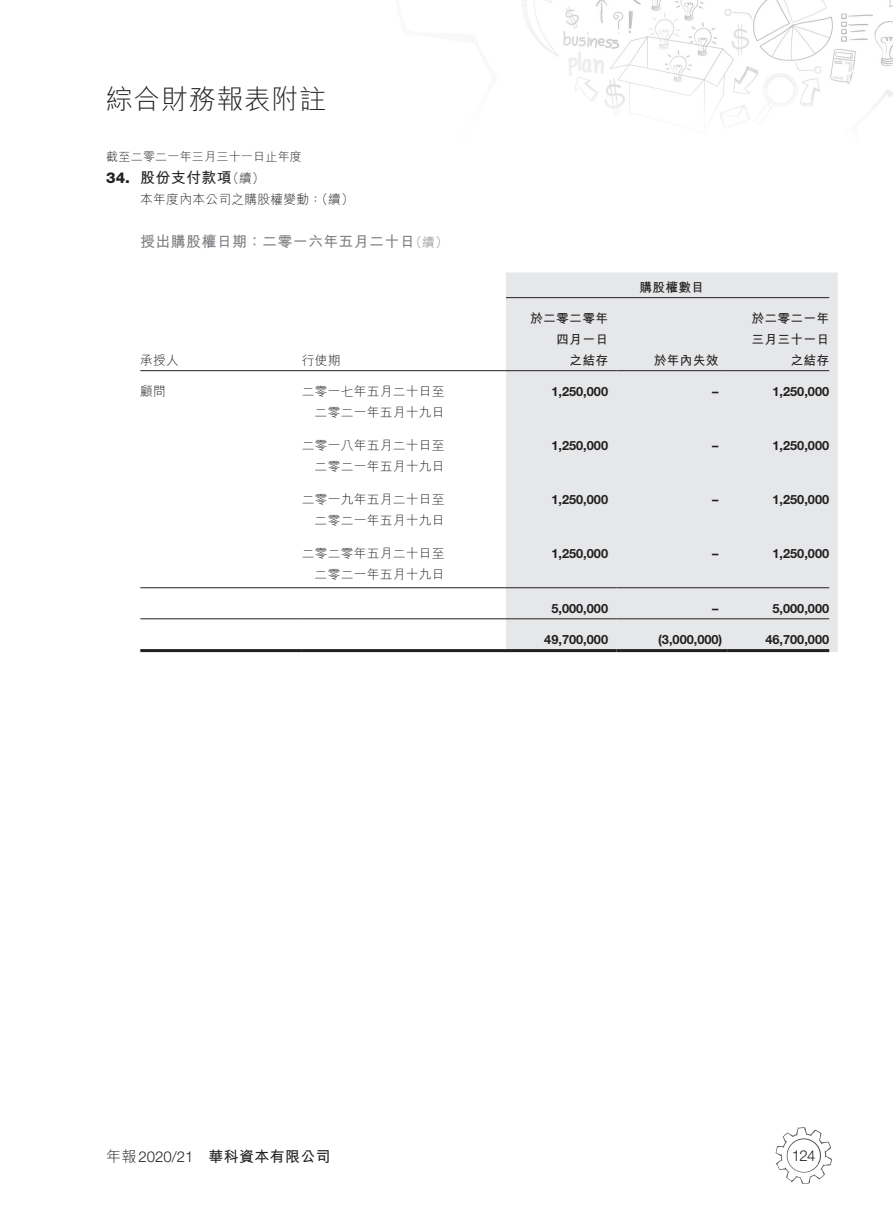
<style>
.page{position:relative;width:893px;height:1212px;background:#fff}
.page>*{position:absolute;margin:0;border:0;box-sizing:border-box;transform-origin:0 0}
.t1{font:300 27px "M Hei HK";letter-spacing:.02em;color:#231f20}
._02_H2{font:700 15px "M Hei HK";letter-spacing:.02em;color:#808285}
._01_H1{font:700 15px "M Hei HK";letter-spacing:.02em;color:#231f20}
.t2{font:300 15px "Helvetica Neue LT Std";color:#231f20}
._01_H1-2{font:800 15px "Helvetica Neue LT Std";color:#231f20}
._50_Table_txt{font:700 12.75px "Helvetica Neue LT Std";color:#231f20}
._50_Table_txt-2{font:300 12.75px "M Hei HK";letter-spacing:.02em;color:#231f20}
._50_Table_txt-3{font:700 12.75px "M Hei HK";letter-spacing:.02em;color:#231f20}
._00_txt{font:300 12.75px "M Hei HK";letter-spacing:.02em;color:#231f20}
._01_H1-3{font:300 12.75px "M Hei HK";color:#231f20}
._02_H2-2{font:300 12.75px "M Hei HK";color:#808285}
.t3{font:300 12px "M Hei HK";letter-spacing:.02em;color:#231f20}
.s1{font-family:"M Hei HK"}
</style>
<div class="page">
<img style="left:522px;top:0;width:371px;height:122px">
<svg style="left:775px;top:1127px;width:57px;height:57px"></svg>
<div style="left:506px;top:272px;width:332px;height:380px;background:#e6e7e9"></div>
<hr style="left:506px;top:297px;width:323px;height:1px;background:#231f20">
<hr style="left:140px;top:370px;width:162px;height:1px;background:#231f20">
<hr style="left:302px;top:370px;width:204px;height:1px;background:#231f20">
<hr style="left:506px;top:370px;width:111px;height:1px;background:#231f20">
<hr style="left:617px;top:370px;width:110px;height:1px;background:#231f20">
<hr style="left:727px;top:370px;width:102px;height:1px;background:#231f20">
<hr style="left:140px;top:587px;width:162px;height:1px;background:#231f20">
<hr style="left:302px;top:587px;width:204px;height:1px;background:#231f20">
<hr style="left:506px;top:587px;width:111px;height:1px;background:#231f20">
<hr style="left:617px;top:587px;width:110px;height:1px;background:#231f20">
<hr style="left:727px;top:587px;width:102px;height:1px;background:#231f20">
<hr style="left:140px;top:618px;width:162px;height:1px;background:#231f20">
<hr style="left:302px;top:618px;width:204px;height:1px;background:#231f20">
<hr style="left:506px;top:618px;width:111px;height:1px;background:#231f20">
<hr style="left:617px;top:618px;width:110px;height:1px;background:#231f20">
<hr style="left:727px;top:618px;width:102px;height:1px;background:#231f20">
<hr style="left:140px;top:649px;width:162px;height:3px;background:#231f20">
<hr style="left:302px;top:649px;width:204px;height:3px;background:#231f20">
<hr style="left:506px;top:649px;width:111px;height:3px;background:#231f20">
<hr style="left:617px;top:649px;width:110px;height:3px;background:#231f20">
<hr style="left:727px;top:649px;width:102px;height:3px;background:#231f20">
<h1 class="t1" style="left:106px;top:85px;width:221px">綜合財務報表附註</h1>
<p class="t3" style="left:106px;top:150px;width:197px">截至二零二一年三月三十一日止年度</p>
<p class="_01_H1-2" style="left:106px;top:169px;width:25px">34.</p>
<p class="_01_H1" style="left:140px;top:167px;width:93px">股份支付款項</p>
<p class="_01_H1-3" style="left:226px;top:172px;width:40px">（續(</p>
<p class="_00_txt" style="left:140px;top:193px;width:215px">本年度內本公司之購股權變動（：續(</p>
<p class="_02_H2" style="left:140px;top:230px;width:276px">授出購股權日期：二零一六年五月二十日</p>
<p class="_02_H2-2" style="left:409px;top:235px;width:40px">（續(</p>
<p class="_50_Table_txt-2" style="left:140px;top:354px;width:40px">承授人</p>
<p class="_50_Table_txt-2" style="left:140px;top:385px;width:27px">顧問</p>
<p class="_50_Table_txt-2" style="left:302px;top:354px;width:40px">行使期</p>
<p class="_50_Table_txt-2" style="left:302px;top:385px;width:144px">二零一七年五月二十日至</p>
<p class="_50_Table_txt-2" style="left:315px;top:406px;width:131px">二零二一年五月十九日</p>
<p class="_50_Table_txt-2" style="left:302px;top:439px;width:144px">二零一八年五月二十日至</p>
<p class="_50_Table_txt-2" style="left:315px;top:460px;width:131px">二零二一年五月十九日</p>
<p class="_50_Table_txt-2" style="left:302px;top:493px;width:144px">二零一九年五月二十日至</p>
<p class="_50_Table_txt-2" style="left:315px;top:514px;width:131px">二零二一年五月十九日</p>
<p class="_50_Table_txt-2" style="left:302px;top:547px;width:144px">二零二零年五月二十日至</p>
<p class="_50_Table_txt-2" style="left:315px;top:568px;width:131px">二零二一年五月十九日</p>
<p class="_50_Table_txt-3" style="left:639px;top:278px;width:66px">購股權數目</p>
<p class="_50_Table_txt-3" style="left:530px;top:309px;width:79px">於二零二零年</p>
<p class="_50_Table_txt-3" style="left:556px;top:330px;width:53px">四月一日</p>
<p class="_50_Table_txt-3" style="left:569px;top:351px;width:40px">之結存</p>
<p class="_50_Table_txt-3" style="left:654px;top:351px;width:66px">於年內失效</p>
<p class="_50_Table_txt-3" style="left:751px;top:309px;width:79px">於二零二一年</p>
<p class="_50_Table_txt-3" style="left:751px;top:330px;width:79px">三月三十一日</p>
<p class="_50_Table_txt-3" style="left:790px;top:351px;width:40px">之結存</p>
<p class="_50_Table_txt" style="left:551px;top:383px;width:58px">1,250,000</p>
<p class="_50_Table_txt" style="left:712px;top:383px;width:8px">–</p>
<p class="_50_Table_txt" style="left:772px;top:383px;width:58px">1,250,000</p>
<p class="_50_Table_txt" style="left:551px;top:437px;width:58px">1,250,000</p>
<p class="_50_Table_txt" style="left:712px;top:437px;width:8px">–</p>
<p class="_50_Table_txt" style="left:772px;top:437px;width:58px">1,250,000</p>
<p class="_50_Table_txt" style="left:551px;top:491px;width:58px">1,250,000</p>
<p class="_50_Table_txt" style="left:712px;top:491px;width:8px">–</p>
<p class="_50_Table_txt" style="left:772px;top:491px;width:58px">1,250,000</p>
<p class="_50_Table_txt" style="left:551px;top:545px;width:58px">1,250,000</p>
<p class="_50_Table_txt" style="left:712px;top:545px;width:8px">–</p>
<p class="_50_Table_txt" style="left:772px;top:545px;width:58px">1,250,000</p>
<p class="_50_Table_txt" style="left:551px;top:601px;width:58px">5,000,000</p>
<p class="_50_Table_txt" style="left:712px;top:601px;width:8px">–</p>
<p class="_50_Table_txt" style="left:772px;top:601px;width:58px">5,000,000</p>
<p class="_50_Table_txt" style="left:544px;top:632px;width:65px">49,700,000</p>
<p class="_50_Table_txt" style="left:658px;top:632px;width:66px">)3,000,000(</p>
<p class="_50_Table_txt" style="left:765px;top:632px;width:65px">46,700,000</p>
<p class="t2" style="left:106px;top:1147px;width:89px"><span class="s1">年報</span>2020/21</p>
<p class="_01_H1" style="left:208px;top:1145px;width:124px">華科資本有限公司</p>
<p class="t2" style="left:792px;top:1146px;width:25px">124</p>
</div>
